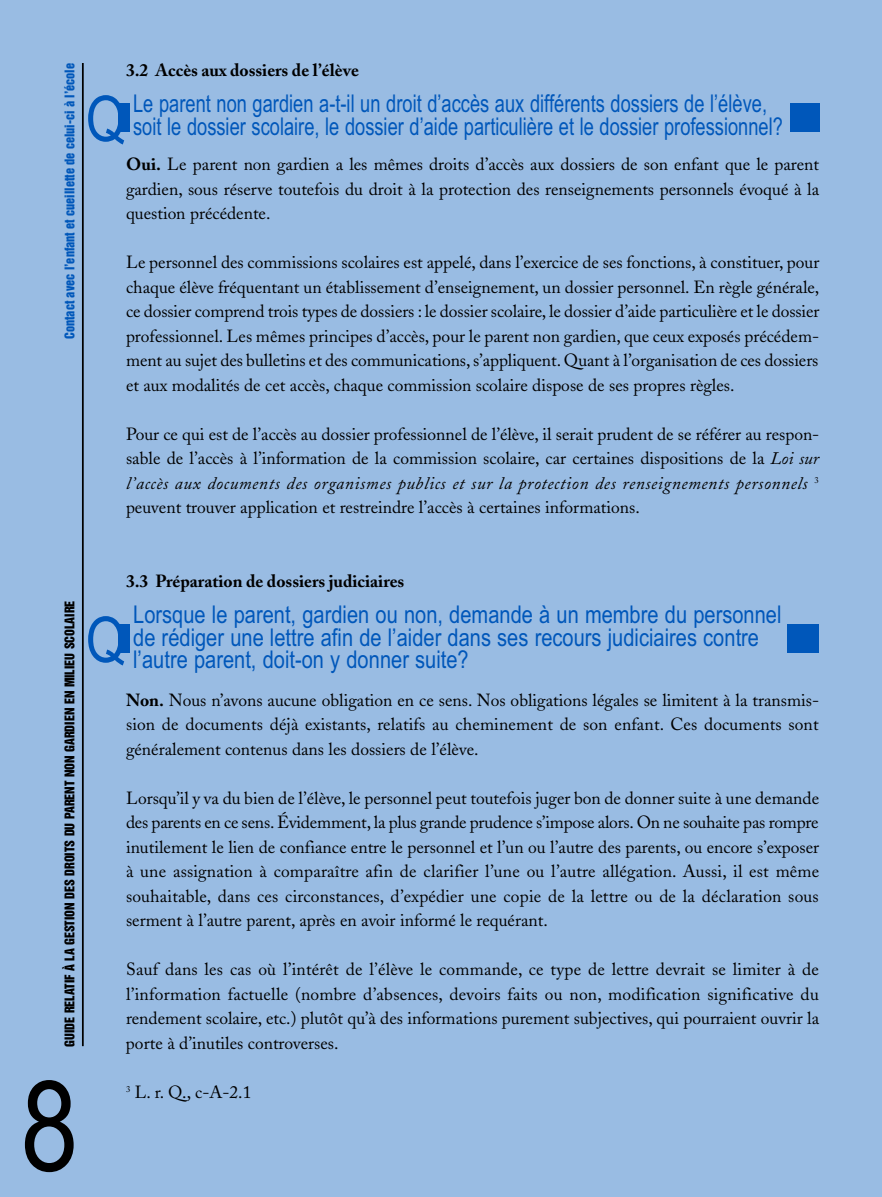
<style>
.page{position:relative;width:882px;height:1197px;background:#99bce3}
.page>*{position:absolute;margin:0;border:0;box-sizing:border-box;transform-origin:0 0}
.t1{font:126px "Arial Narrow";color:#000}
.t2{font:63px "Arial Narrow";color:#0057ba}
.t3{font:24.5px/22.8px "Arial Narrow";color:#0057ba}
.t4{font:24.5px/22.8px "Arial Narrow";color:#0057ba;scale:.91 1}
.t5{font:17.5px/24.5px "Adobe Caslon";color:#000;text-align:justify}
.t6{font:700 17.5px "Adobe Caslon";color:#000}
.t7{font:12.25px "Helvetica Inserat";color:#000}
.t8{font:12.25px "Helvetica Inserat";color:#0057ba}
.s1{font-weight:700}
.s2{font-style:italic}
</style>
<div class="page">
<hr style="left:82px;top:63px;width:2px;height:983px;background:#000">
<div style="left:119px;top:103px;width:11px;height:29px;background:#0057ba"></div>
<div style="left:790px;top:103px;width:30px;height:29px;background:#0057ba"></div>
<div style="left:119px;top:624px;width:11px;height:29px;background:#0057ba"></div>
<div style="left:788px;top:624px;width:31px;height:29px;background:#0057ba"></div>
<p class="t8" style="left:65px;top:339px;width:278px;rotate:-90deg">Contact avec l’enfant et cueillette de celui-ci à l’école</p>
<p class="t6" style="left:126px;top:63px;width:234px">3.2 Accès aux dossiers de l’élève</p>
<h2 class="t2" style="left:86px;top:82px;width:42px">Q</h2>
<h3 class="t4" style="left:133px;top:93px;width:716px">Le parent non gardien a-t-il un droit d’accès aux différents dossiers de l’élève, soit le dossier scolaire, le dossier d’aide particulière et le dossier professionnel?</h3>
<p class="t5" style="left:126px;top:154px;width:695px"><span class="s1">Oui.</span> Le parent non gardien a les mêmes droits d’accès aux dossiers de son enfant que le parent gardien, sous réserve toutefois du droit à la protection des renseignements personnels évoqué à la question précédente.</p>
<p class="t5" style="left:126px;top:252px;width:695px">Le personnel des commissions scolaires est appelé, dans l’exercice de ses fonctions, à constituer, pour chaque élève fréquentant un établissement d’enseignement, un dossier personnel. En règle générale, ce dossier comprend trois types de dossiers : le dossier scolaire, le dossier d’aide particulière et le dossier professionnel. Les mêmes principes d’accès, pour le parent non gardien, que ceux exposés précédem&shy;ment au sujet des bulletins et des communications, s’appliquent. Quant à l’organisation de ces dossiers et aux modalités de cet accès, chaque commission scolaire dispose de ses propres règles.</p>
<p class="t5" style="left:126px;top:424px;width:695px">Pour ce qui est de l’accès au dossier professionnel de l’élève, il serait prudent de se référer au respon&shy;sable de l’accès à l’information de la commission scolaire, car certaines dispositions de la <span class="s2">Loi sur l’accès aux documents des organismes publics et sur la protection des renseignements personnels</span> <sup>3 </sup>peuvent trouver application et restreindre l’accès à certaines informations.</p>
<p class="t7" style="left:65px;top:1047px;width:448px;rotate:-90deg">GUIDE RELATIF À LA GESTION DES DROITS DU PARENT NON GARDIEN EN MILIEU SCOLAIRE</p>
<h1 class="t1" style="left:21px;top:1053px;width:59px">8</h1>
<p class="t6" style="left:126px;top:574px;width:280px">3.3 Préparation de dossiers judiciaires</p>
<h2 class="t2" style="left:86px;top:603px;width:42px">Q</h2>
<h3 class="t3" style="left:133px;top:603px;width:650px">Lorsque le parent, gardien ou non, demande à un membre du personnel de rédiger une lettre afin de l’aider dans ses recours judiciaires contre l’autre parent, doit-on y donner suite?</h3>
<p class="t5" style="left:126px;top:690px;width:695px"><span class="s1">Non.</span> Nous n’avons aucune obligation en ce sens. Nos obligations légales se limitent à la transmis&shy;sion de documents déjà existants, relatifs au cheminement de son enfant. Ces documents sont généralement contenus dans les dossiers de l’élève.</p>
<p class="t5" style="left:126px;top:788px;width:695px">Lorsqu’il y va du bien de l’élève, le personnel peut toutefois juger bon de donner suite à une demande des parents en ce sens. Évidemment, la plus grande prudence s’impose alors. On ne souhaite pas rompre inutilement le lien de confiance entre le personnel et l’un ou l’autre des parents, ou encore s’exposer à une assignation à comparaître afin de clarifier l’une ou l’autre allégation. Aussi, il est même souhaitable, dans ces circonstances, d’expédier une copie de la lettre ou de la déclaration sous serment à l’autre parent, après en avoir informé le requérant.</p>
<p class="t5" style="left:126px;top:959px;width:695px">Sauf dans les cas où l’intérêt de l’élève le commande, ce type de lettre devrait se limiter à de l’information factuelle (nombre d’absences, devoirs faits ou non, modification significative du rendement scolaire, etc.) plutôt qu’à des informations purement subjectives, qui pourraient ouvrir la porte à d’inutiles controverses.</p>
<p class="t5" style="left:126px;top:1082px;width:127px"><sup>3</sup> L. r. Q., c-A-2.1</p>
</div>
